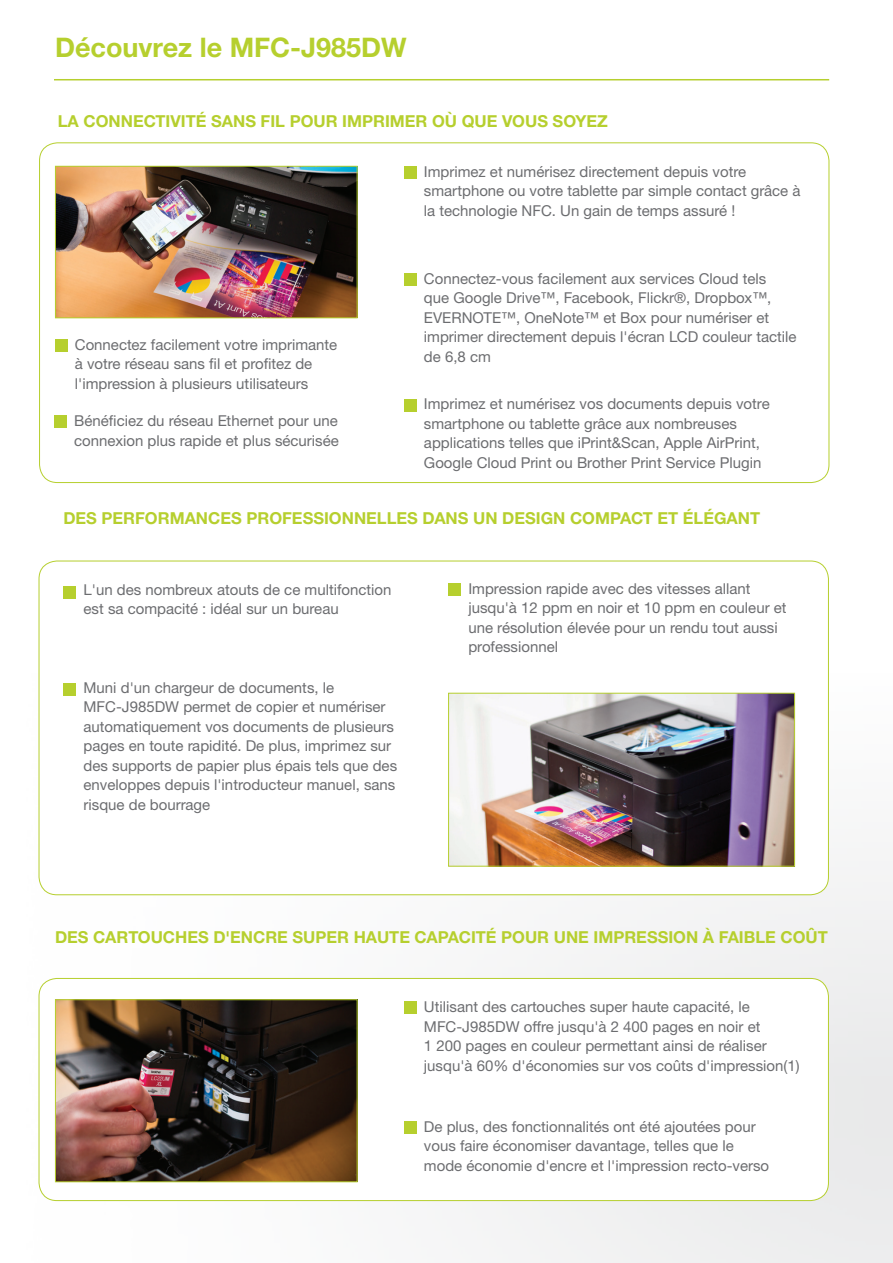
<style>
.page{position:relative;width:893px;height:1263px;background:#fff}
.page>*{position:absolute;margin:0;border:0;box-sizing:border-box;transform-origin:0 0}
.t1{font:700 27px "Helvetica Neue LTW1 G";color:#b6cf2e}
.t2{font:700 16.5px "Helvetica Neue LTW1 G";color:#b6cf2e}
.t3{font:15px/19.5px "Helvetica Neue LTW1 G";color:#6c6d70}
</style>
<div class="page">
<img style="left:38px;top:664px;width:855px;height:599px">
<hr style="left:54px;top:79px;width:775px;height:1px;background:#b6cf2e">
<div style="left:39px;top:561px;width:789px;height:334px;background:#fff;border-radius:18px"></div>
<div style="left:63px;top:586px;width:13px;height:13px;background:#b6cf2e"></div>
<div style="left:63px;top:683px;width:13px;height:13px;background:#b6cf2e"></div>
<img style="left:450px;top:695px;width:343px;height:169px">
<div style="left:448px;top:693px;width:347px;height:173px;border:1px solid #b6cf2e"></div>
<div style="left:39px;top:978px;width:789px;height:222px;background:#fff;border-radius:18px"></div>
<div style="left:39px;top:978px;width:790px;height:223px;border:1px solid #b6cf2e;border-radius:18px"></div>
<div style="left:55px;top:339px;width:12px;height:13px;background:#b6cf2e"></div>
<div style="left:54px;top:415px;width:13px;height:13px;background:#b6cf2e"></div>
<div style="left:404px;top:1001px;width:12px;height:13px;background:#b6cf2e"></div>
<div style="left:404px;top:1121px;width:12px;height:13px;background:#b6cf2e"></div>
<img style="left:57px;top:168px;width:298px;height:148px">
<div style="left:55px;top:166px;width:302px;height:152px;border:1px solid #b6cf2e"></div>
<img style="left:57px;top:1001px;width:298px;height:179px">
<div style="left:55px;top:999px;width:302px;height:183px;border:1px solid #b6cf2e"></div>
<div style="left:404px;top:166px;width:12px;height:13px;background:#b6cf2e"></div>
<div style="left:404px;top:273px;width:12px;height:13px;background:#b6cf2e"></div>
<div style="left:404px;top:399px;width:12px;height:12px;background:#b6cf2e"></div>
<div style="left:448px;top:583px;width:13px;height:13px;background:#b6cf2e"></div>
<p class="t1" style="left:55px;top:31px;width:353px">Découvrez le MFC-J985DW</p>
<p class="t2" style="left:58px;top:110px;width:552px">LA CONNECTIVITÉ SANS FIL POUR IMPRIMER OÙ QUE VOUS SOYEZ</p>
<p class="t3" style="left:75px;top:334px;width:264px">Connectez facilement votre imprimante à votre réseau sans fil et profitez de l'impression à plusieurs utilisateurs</p>
<p class="t3" style="left:74px;top:411px;width:266px">Bénéficiez du réseau Ethernet pour une connexion plus rapide et plus sécurisée</p>
<p class="t3" style="left:424px;top:161px;width:378px">Imprimez et numérisez directement depuis votre smartphone ou votre tablette par simple contact grâce à la technologie NFC. Un gain de temps assuré !</p>
<p class="t3" style="left:424px;top:269px;width:374px">Connectez-vous facilement aux services Cloud tels<br>que Google Drive™, Facebook, Flickr®, Dropbox™, EVERNOTE™, OneNote™ et Box pour numériser et imprimer directement depuis l'écran LCD couleur tactile de 6,8 cm</p>
<p class="t3" style="left:424px;top:394px;width:347px">Imprimez et numérisez vos documents depuis votre smartphone ou tablette grâce aux nombreuses applications telles que iPrint&amp;Scan, Apple AirPrint, Google Cloud Print ou Brother Print Service Plugin</p>
<p class="t2" style="left:63px;top:507px;width:698px">DES PERFORMANCES PROFESSIONNELLES DANS UN DESIGN COMPACT ET ÉLÉGANT</p>
<p class="t3" style="left:84px;top:579px;width:309px">L'un des nombreux atouts de ce multifonction est sa compacité : idéal sur un bureau</p>
<p class="t3" style="left:84px;top:677px;width:315px">Muni d'un chargeur de documents, le MFC-J985DW permet de copier et numériser automatiquement vos documents de plusieurs pages en toute rapidité. De plus, imprimez sur des supports de papier plus épais tels que des enveloppes depuis l'introducteur manuel, sans risque de bourrage</p>
<p class="t3" style="left:468px;top:578px;width:320px">Impression rapide avec des vitesses allant jusqu'à 12 ppm en noir et 10 ppm en couleur et une résolution élevée pour un rendu tout aussi professionnel</p>
<p class="t2" style="left:55px;top:927px;width:774px">DES CARTOUCHES D'ENCRE SUPER HAUTE CAPACITÉ POUR UNE IMPRESSION À FAIBLE COÛT</p>
<p class="t3" style="left:424px;top:997px;width:377px">Utilisant des cartouches super haute capacité, le MFC-J985DW offre jusqu'à 2 400 pages en noir et<br>1 200 pages en couleur permettant ainsi de réaliser jusqu'à 60% d'économies sur vos coûts d'impression(1)</p>
<p class="t3" style="left:424px;top:1117px;width:347px">De plus, des fonctionnalités ont été ajoutées pour vous faire économiser davantage, telles que le mode économie d'encre et l'impression recto-verso</p>
</div>
